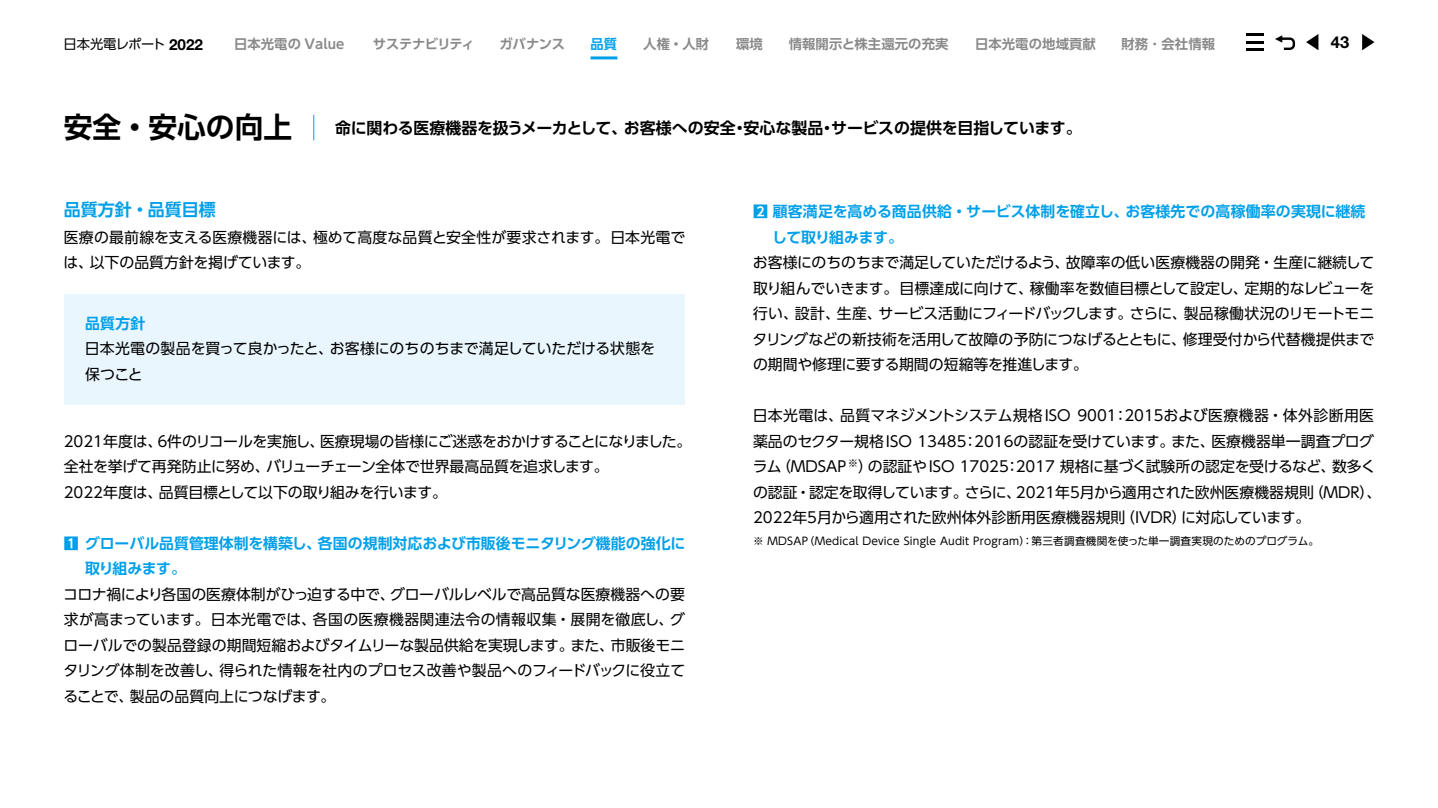
<style>
.page{position:relative;width:1438px;height:808px;background:#fff}
.page>*{position:absolute;margin:0;border:0;box-sizing:border-box;transform-origin:0 0}
.t1{font:700 28.65px "UD Shin Go Pr 6 N De";color:#000}
.t2{font:700 16.95px "UD Shin Go Pr 6 N De";color:#00a0e9}
.t3{font:700 16.5px "Helvetica Neue LT Pro";color:#000}
.t4{font:700 15.9px "UD Shin Go Pr 6 N De";letter-spacing:-.01em;color:#000}
.t5{font:14.85px/25.5px "UD Shin Go Pr 6 N";color:#000}
.t6{font:700 14.85px/25.5px "UD Shin Go Pr 6 N De";color:#00a0e9}
.t7{font:700 13.35px "UD Shin Go Pr 6 N De";letter-spacing:.01em;color:#898989}
.t8{font:13.35px "UD Shin Go Pr 6 N";letter-spacing:-.015em;color:#000}
.t9{font:700 13.35px "UD Shin Go Pr 6 N De";letter-spacing:-.035em;color:#898989}
.t10{font:700 13.35px "UD Shin Go Pr 6 N De";color:#00a0e9}
.t11{font:10.65px "UD Shin Go Pr 6 N";letter-spacing:.02em;color:#000}
.s1{font-family:"Helvetica Neue LT Pro";font-weight:700;font-size:15.3px}
</style>
<div class="page">
<div style="left:64px;top:294px;width:620px;height:111px;background:#eaf6fd"></div>
<svg style="left:313px;top:115px;width:1px;height:25px"></svg>
<svg style="left:1275px;top:35px;width:20px;height:15px"></svg>
<svg style="left:1306px;top:34px;width:12px;height:16px"></svg>
<svg style="left:1362px;top:34px;width:12px;height:16px"></svg>
<hr style="left:1246px;top:33px;width:17px;height:3px;background:#000">
<hr style="left:1246px;top:48px;width:17px;height:3px;background:#000">
<svg style="left:1246px;top:41px;width:17px;height:2px"></svg>
<hr style="left:590px;top:56px;width:27px;height:3px;background:#00a0e9">
<p class="t8" style="left:64px;top:34px;width:141px">日本光電レポート <span class="s1">2022</span></p>
<p class="t7" style="left:234px;top:34px;width:112px">日本光電の Value</p>
<p class="t9" style="left:372px;top:34px;width:103px">サステナビリティ</p>
<p class="t7" style="left:499px;top:34px;width:67px">ガバナンス</p>
<p class="t10" style="left:590px;top:33px;width:28px">品質</p>
<p class="t7" style="left:643px;top:34px;width:67px">人権・人財</p>
<p class="t7" style="left:736px;top:34px;width:28px">環境</p>
<p class="t7" style="left:788px;top:34px;width:161px">情報開示と株主還元の充実</p>
<p class="t7" style="left:975px;top:34px;width:122px">日本光電の地域貢献</p>
<p class="t7" style="left:1121px;top:34px;width:95px">財務･会社情報</p>
<p class="t3" style="left:1330px;top:32px;width:20px">43</p>
<h1 class="t1" style="left:64px;top:104px;width:230px">安全・安心の向上</h1>
<p class="t4" style="left:335px;top:115px;width:747px">命に関わる医療機器を扱うメーカとして、お客様への安全・安心な製品・サービスの提供を目指しています。</p>
<p class="t2" style="left:64px;top:196px;width:153px">品質方針・品質目標</p>
<p class="t5" style="left:64px;top:224px;width:623px">医療の最前線を支える医療機器には、極めて高度な品質と安全性が要求されます。日本光電では、以下の品質方針を掲げています。</p>
<p class="t6" style="left:85px;top:310px;width:62px">品質方針</p>
<p class="t5" style="left:85px;top:335px;width:571px">日本光電の製品を買って良かったと、お客様にのちのちまで満足していただける状態を保つこと</p>
<p class="t5" style="left:64px;top:428px;width:629px">2021年度は、６件のリコールを実施し、医療現場の皆様にご迷惑をおかけすることになりました。全社を挙げて再発防止に努め、バリューチェーン全体で世界最高品質を追求します。<br>2022年度は、品質目標として以下の取り組みを行います。</p>
<p class="t6" style="left:85px;top:530px;width:601px;text-indent:-21px">1 グローバル品質管理体制を構築し、各国の規制対応および市販後モニタリング機能の強化に取り組みます。</p>
<p class="t5" style="left:63px;top:581px;width:623px;text-align:justify">コロナ禍により各国の医療体制がひっ迫する中で、グローバルレベルで高品質な医療機器への要求が高まっています。日本光電では、各国の医療機器関連法令の情報収集・展開を徹底し、グローバルでの製品登録の期間短縮およびタイムリーな製品供給を実現します。また、市販後モニタリング体制を改善し、得られた情報を社内のプロセス改善や製品へのフィードバックに役立てることで、製品の品質向上につなげます。</p>
<p class="t6" style="left:753px;top:198px;width:614px">2 顧客満足を高める商品供給・サービス体制を確立し、お客様先での高稼働率の実現に継続　 して取り組みます。</p>
<p class="t5" style="left:752px;top:249px;width:623px;text-align:justify">お客様にのちのちまで満足していただけるよう、故障率の低い医療機器の開発・生産に継続して取り組んでいきます。目標達成に向けて、稼働率を数値目標として設定し、定期的なレビューを行い、設計、生産、サービス活動にフィードバックします。さらに、製品稼働状況のリモートモニタリングなどの新技術を活用して故障の予防につなげるとともに、修理受付から代替機提供までの期間や修理に要する期間の短縮等を推進します。</p>
<p class="t5" style="left:752px;top:402px;width:630px">日本光電は、品質マネジメントシステム規格ISO 9001：2015および医療機器・体外診断用医薬品のセクター規格ISO 13485：2016の認証を受けています。また、医療機器単一調査プログラム（MDSAP<sup>※</sup>）の認証やISO 17025：2017 規格に基づく試験所の認定を受けるなど、数多くの認証・認定を取得しています。さらに、2021年5月から適用された欧州医療機器規則（MDR）、2022年5月から適用された欧州体外診断用医療機器規則（IVDR）に対応しています。</p>
<p class="t11" style="left:753px;top:532px;width:567px">※ MDSAP（Medical Device Single Audit Program）：第三者調査機関を使った単一調査実現のためのプログラム。</p>
</div>
